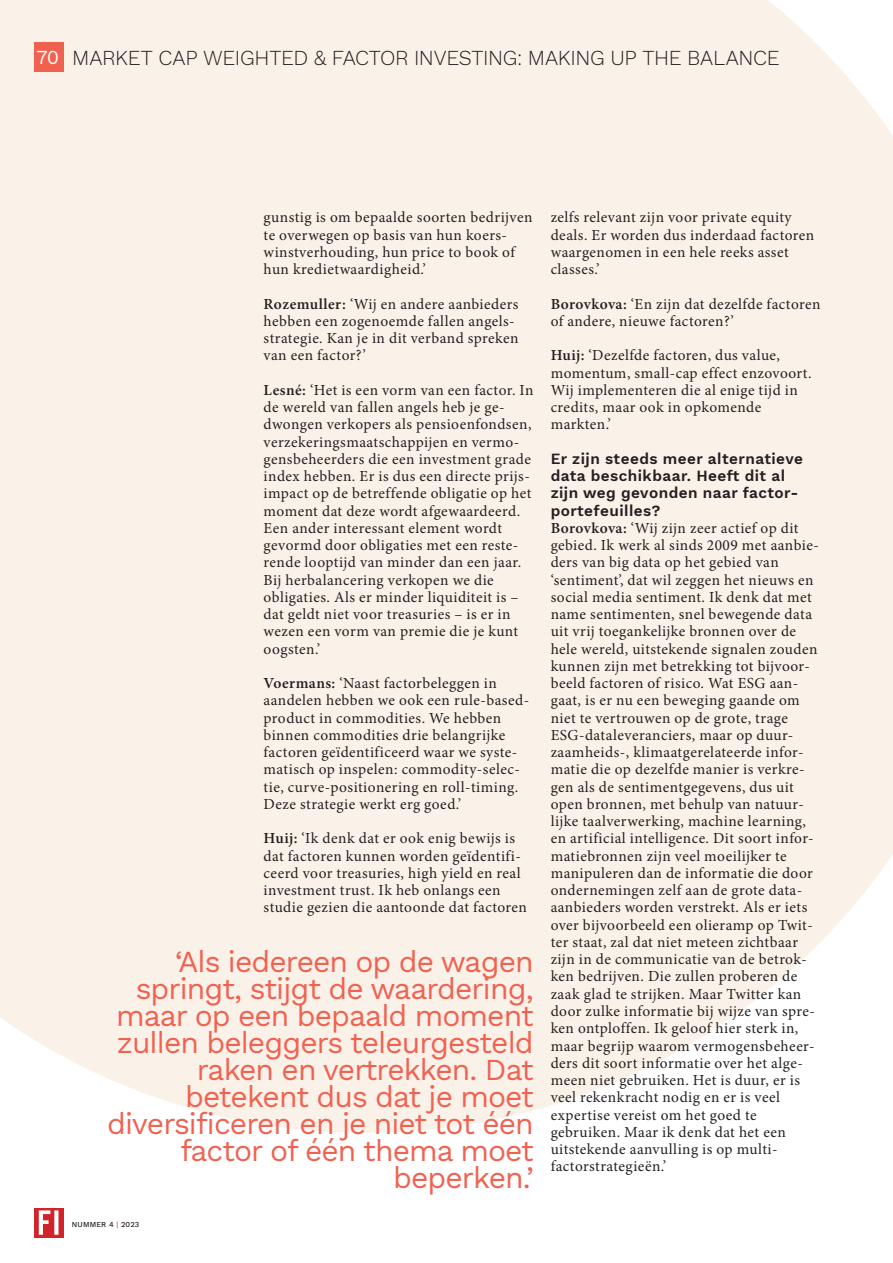
<style>
.page{position:relative;width:893px;height:1263px;background:#fff}
.page>*{position:absolute;margin:0;border:0;box-sizing:border-box;transform-origin:0 0}
.t1{font:30px/27px "Work Sans";letter-spacing:-.03em;color:#f16150;text-align:right}
.t2{font:300 21px "Work Sans";letter-spacing:-.015em;color:#231f20}
.t3{font:15.3px/17.2px "Minion Pro";letter-spacing:.03em;color:#231f20}
.t4{font:600 15.3px/17.2px "Work Sans";letter-spacing:.03em;color:#231f20}
.t5{font:500 7.5px "Work Sans";letter-spacing:.02em;color:#231f20}
.s1{font-weight:400;font-size:19.5px;color:#fff}
.s2{font-weight:600}
.s3{font-weight:400;color:#d1232a}
</style>
<div class="page">
<div style="left:0;top:0;width:893px;height:1133px;background:#faf1e9"></div>
<svg style="left:34px;top:1208px;width:30px;height:29px"></svg>
<svg style="left:39px;top:1210px;width:19px;height:25px"></svg>
<div style="left:34px;top:43px;width:30px;height:29px;background:#f16150"></div>
<h2 class="t2" style="left:36px;top:42px;width:745px"><span class="s1">70</span> MARKET CAP WEIGHTED &amp; FACTOR INVESTING: MAKING UP THE BALANCE</h2>
<p class="t3" style="left:264px;top:209px;width:270px">gunstig is om bepaalde soorten bedrijven te overwegen op basis van hun koers&shy;winstverhouding, hun price to book of hun kredietwaardigheid.’</p>
<p class="t3" style="left:264px;top:295px;width:256px"><span class="s2">Rozemuller:</span> ‘Wij en andere aanbieders hebben een zogenoemde fallen angels&shy;strategie. Kan je in dit verband spreken van een factor?’</p>
<p class="t3" style="left:264px;top:381px;width:271px"><span class="s2">Lesné:</span> ‘Het is een vorm van een factor. In de wereld van fallen angels heb je ge&shy;dwongen verkopers als pensioenfondsen, verzekeringsmaatschappijen en vermo&shy;gensbeheerders die een investment grade index hebben. Er is dus een directe prijs&shy;impact op de betreffende obligatie op het moment dat deze wordt afgewaardeerd.<br>Een ander interessant element wordt gevormd door obligaties met een reste&shy;rende looptijd van minder dan een jaar.<br>Bij herbalancering verkopen we die obligaties. Als er minder liquiditeit is – dat geldt niet voor treasuries – is er in wezen een vorm van premie die je kunt oogsten.’</p>
<p class="t3" style="left:264px;top:675px;width:265px"><span class="s2">Voermans:</span> ‘Naast factorbeleggen in aandelen hebben we ook een rule-based&shy;product in commodities. We hebben binnen commodities drie belangrijke factoren geïdentificeerd waar we syste&shy;matisch op inspelen: commodity-selec&shy;tie, curve-positionering en roll-timing.<br>Deze strategie werkt erg goed.’</p>
<p class="t3" style="left:264px;top:830px;width:265px"><span class="s2">Huij:</span> ‘Ik denk dat er ook enig bewijs is dat factoren kunnen worden geïdentifi&shy;ceerd voor treasuries, high yield en real investment trust. Ik heb onlangs een studie gezien die aantoonde dat factoren</p>
<h1 class="t1" style="left:107px;top:947px;width:428px">‘Als iedereen op de wagen springt, stijgt de waardering, maar op een bepaald moment zullen beleggers teleurgesteld raken en vertrekken. Dat betekent dus dat je moet diversificeren en je niet tot één factor of één thema moet beperken.’</h1>
<p class="t5" style="left:72px;top:1219px;width:69px">NUMMER 4 <span class="s3">|</span> 2023</p>
<p class="t3" style="left:551px;top:209px;width:265px">zelfs relevant zijn voor private equity deals. Er worden dus inderdaad factoren waargenomen in een hele reeks asset classes.’</p>
<p class="t3" style="left:551px;top:295px;width:271px"><span class="s2">Borovkova:</span> ‘En zijn dat dezelfde factoren of andere, nieuwe factoren?’</p>
<p class="t3" style="left:551px;top:347px;width:262px"><span class="s2">Huij:</span> ‘Dezelfde factoren, dus value, momentum, small-cap effect enzovoort.<br>Wij implementeren die al enige tijd in credits, maar ook in opkomende markten.’</p>
<p class="t4" style="left:551px;top:449px;width:254px">Er zijn steeds meer alternatieve data beschikbaar. Heeft dit al zijn weg gevonden naar factor&shy;portefeuilles?</p>
<p class="t3" style="left:551px;top:519px;width:270px"><span class="s2">Borovkova:</span> ‘Wij zijn zeer actief op dit gebied. Ik werk al sinds 2009 met aanbie&shy;ders van big data op het gebied van ‘sentiment’, dat wil zeggen het nieuws en social media sentiment. Ik denk dat met name sentimenten, snel bewegende data uit vrij toegankelijke bronnen over de hele wereld, uitstekende signalen zouden kunnen zijn met betrekking tot bijvoor&shy;beeld factoren of risico. Wat ESG aan&shy;gaat, is er nu een beweging gaande om niet te vertrouwen op de grote, trage ESG-dataleveranciers, maar op duur&shy;zaamheids-, klimaatgerelateerde infor&shy;matie die op dezelfde manier is verkre&shy;gen als de sentimentgegevens, dus uit open bronnen, met behulp van natuur&shy;lijke taalverwerking, machine learning, en artificial intelligence. Dit soort infor&shy;matiebronnen zijn veel moeilijker te manipuleren dan de informatie die door ondernemingen zelf aan de grote data&shy;aanbieders worden verstrekt. Als er iets over bijvoorbeeld een olieramp op Twit&shy;ter staat, zal dat niet meteen zichtbaar zijn in de communicatie van de betrok&shy;ken bedrijven. Die zullen proberen de zaak glad te strijken. Maar Twitter kan door zulke informatie bij wijze van spre&shy;ken ontploffen. Ik geloof hier sterk in, maar begrijp waarom vermogensbeheer&shy;ders dit soort informatie over het alge&shy;meen niet gebruiken. Het is duur, er is veel rekenkracht nodig en er is veel expertise vereist om het goed te gebruiken. Maar ik denk dat het een uitstekende aanvulling is op multi&shy;factorstrategieën.’</p>
</div>
